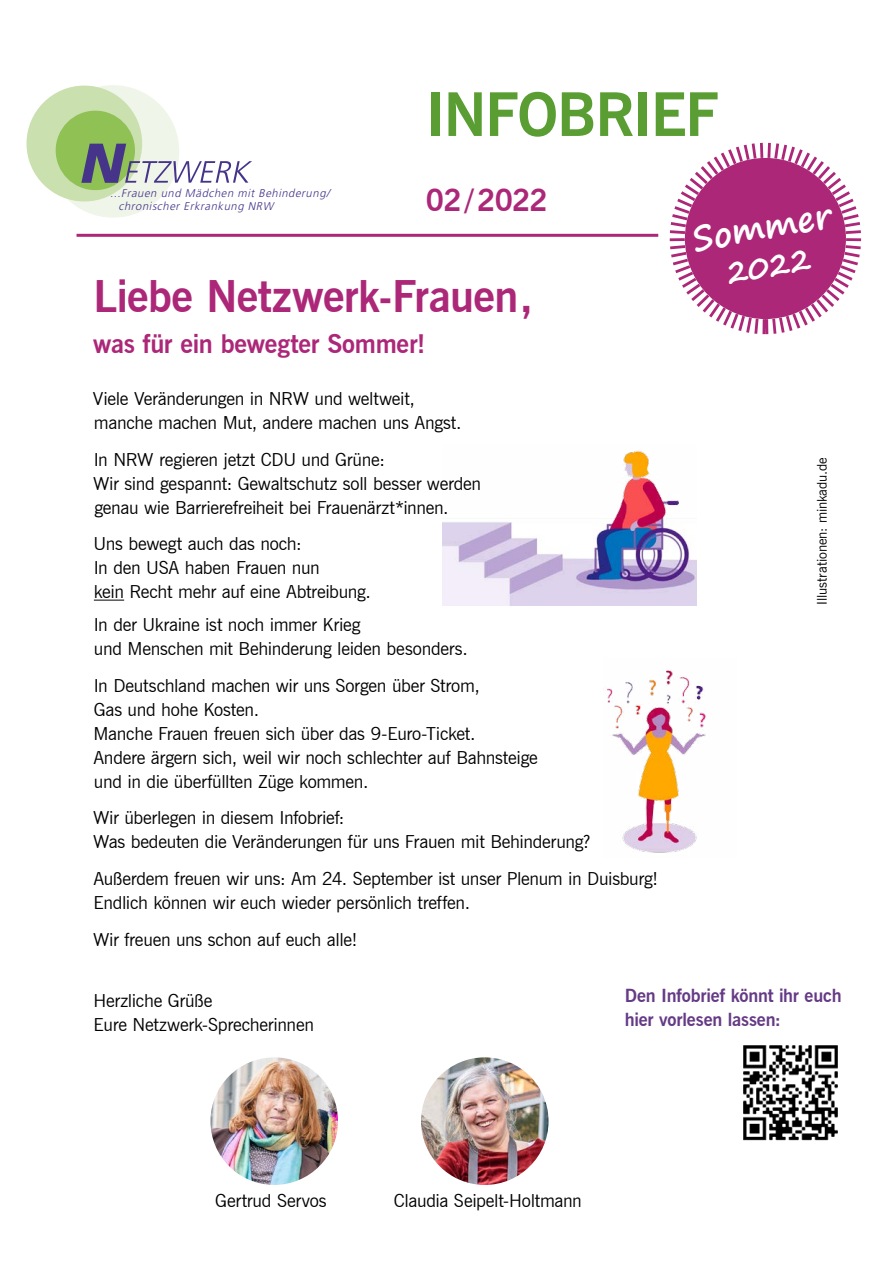
<style>
.page{position:relative;width:893px;height:1263px;background:#fff}
.page>*{position:absolute;margin:0;border:0;box-sizing:border-box;transform-origin:0 0}
.t1{font:700 60px "News Gothic BT";letter-spacing:-.025em;color:#5a9e33}
.LiebeFrauen{font:700 43.5px "News Gothic BT";letter-spacing:-.015em;color:#ac2778}
.t2{font:700 34.5px "Segoe Print";color:#fff;scale:.96 1}
.t3{font:700 30px "News Gothic BT";letter-spacing:-.025em;color:#ac2778}
.t4{font:700 30px "Segoe Print";color:#fff;scale:.96 1}
.t5{font:700 25.5px "News Gothic BT";letter-spacing:-.01em;color:#ac2778}
.t6{font:18px/24px "News Gothic BT";letter-spacing:-.015em;color:#000}
.t7{font:700 18px/24px "News Gothic BT";letter-spacing:-.01em;color:#653a86}
.t8{font:13.5px "News Gothic BT";letter-spacing:-.005em;color:#000}
.t9{font:italic 300 11.25px/12.8px "Frutiger";color:#46348b}
</style>
<div class="page">
<hr style="left:77px;top:234px;width:581px;height:3px;background:#ac2778">
<svg style="left:669px;top:142px;width:193px;height:193px"></svg>
<div style="left:47px;top:85px;width:132px;height:133px;background:#eff5e8;border-radius:50%"></div>
<div style="left:27px;top:86px;width:115px;height:115px;background:#cae0af;border-radius:50%"></div>
<div style="left:56px;top:111px;width:79px;height:79px;background:#8fc154;border-radius:50%"></div>
<svg style="left:81px;top:144px;width:171px;height:39px"></svg>
<hr style="left:94px;top:600px;width:30px;height:1px;background:#000">
<img style="left:442px;top:451px;width:255px;height:154px">
<img style="left:607px;top:670px;width:99px;height:183px">
<img style="left:210px;top:1057px;width:128px;height:128px;border-radius:64px">
<img style="left:421px;top:1057px;width:128px;height:128px;border-radius:64px">
<img style="left:743px;top:1045px;width:95px;height:96px">
<h1 class="t1" style="left:426px;top:78px;width:295px">INFOBRIEF</h1>
<p class="t9" style="left:119px;top:187px;width:215px;text-indent:-9px">...Frauen und Mädchen mit Behinderung/ chronischer Erkrankung NRW</p>
<h1 class="t3" style="left:426px;top:182px;width:123px">02/2022</h1>
<h2 class="LiebeFrauen" style="left:94px;top:270px;width:441px">Liebe Netzwerk-Frauen,</h2>
<p class="t5" style="left:93px;top:328px;width:334px">was für ein bewegter Sommer!</p>
<p class="t6" style="left:93px;top:386px;width:323px">Viele Veränderungen in NRW und weltweit,</p>
<p class="t6" style="left:94px;top:410px;width:369px">manche machen Mut, andere machen uns Angst.</p>
<p class="t6" style="left:94px;top:447px;width:293px">In NRW regieren jetzt CDU und Grüne:</p>
<p class="t6" style="left:93px;top:471px;width:390px">Wir sind gespannt: Gewaltschutz soll besser werden</p>
<p class="t6" style="left:94px;top:495px;width:356px">genau wie Barrierefreiheit bei Frauenärzt*innen.</p>
<p class="t6" style="left:93px;top:532px;width:210px">Uns bewegt auch das noch:</p>
<p class="t6" style="left:94px;top:556px;width:228px">In den USA haben Frauen nun</p>
<p class="t6" style="left:94px;top:580px;width:279px">kein Recht mehr auf eine Abtreibung.</p>
<p class="t6" style="left:94px;top:612px;width:268px">In der Ukraine ist noch immer Krieg</p>
<p class="t6" style="left:94px;top:636px;width:375px">und Menschen mit Behinderung leiden besonders.</p>
<p class="t6" style="left:94px;top:673px;width:388px">In Deutschland machen wir uns Sorgen über Strom,<br>Gas und hohe Kosten.</p>
<p class="t6" style="left:94px;top:721px;width:383px">Manche Frauen freuen sich über das 9-Euro-Ticket.</p>
<p class="t6" style="left:93px;top:745px;width:446px">Andere ärgern sich, weil wir noch schlechter auf Bahnsteige und in die überfüllten Züge kommen.</p>
<p class="t6" style="left:93px;top:806px;width:253px">Wir überlegen in diesem Infobrief:</p>
<p class="t6" style="left:93px;top:830px;width:499px">Was bedeuten die Veränderungen für uns Frauen mit Behinderung?</p>
<p class="t6" style="left:93px;top:867px;width:566px">Außerdem freuen wir uns: Am 24. September ist unser Plenum in Duisburg!</p>
<p class="t6" style="left:94px;top:891px;width:378px">Endlich können wir euch wieder persönlich treffen.</p>
<p class="t6" style="left:93px;top:927px;width:266px">Wir freuen uns schon auf euch alle!</p>
<h3 class="t2" style="left:687px;top:208px;width:148px;rotate:-10deg">Sommer</h3>
<h3 class="t4" style="left:722px;top:246px;width:90px;rotate:-10deg">2022</h3>
<p class="t8" style="left:814px;top:605px;width:149px;rotate:-90deg">Illustrationen: minkadu.de</p>
<p class="t6" style="left:94px;top:988px;width:120px">Herzliche Grüße</p>
<p class="t6" style="left:94px;top:1012px;width:222px">Eure Netzwerk-Sprecherinnen</p>
<p class="t7" style="left:625px;top:983px;width:218px">Den Infobrief könnt ihr euch hier vorlesen lassen:</p>
<p class="t6" style="left:215px;top:1189px;width:113px">Gertrud Servos</p>
<p class="t6" style="left:394px;top:1188px;width:190px">Claudia Seipelt-Holtmann</p>
</div>
